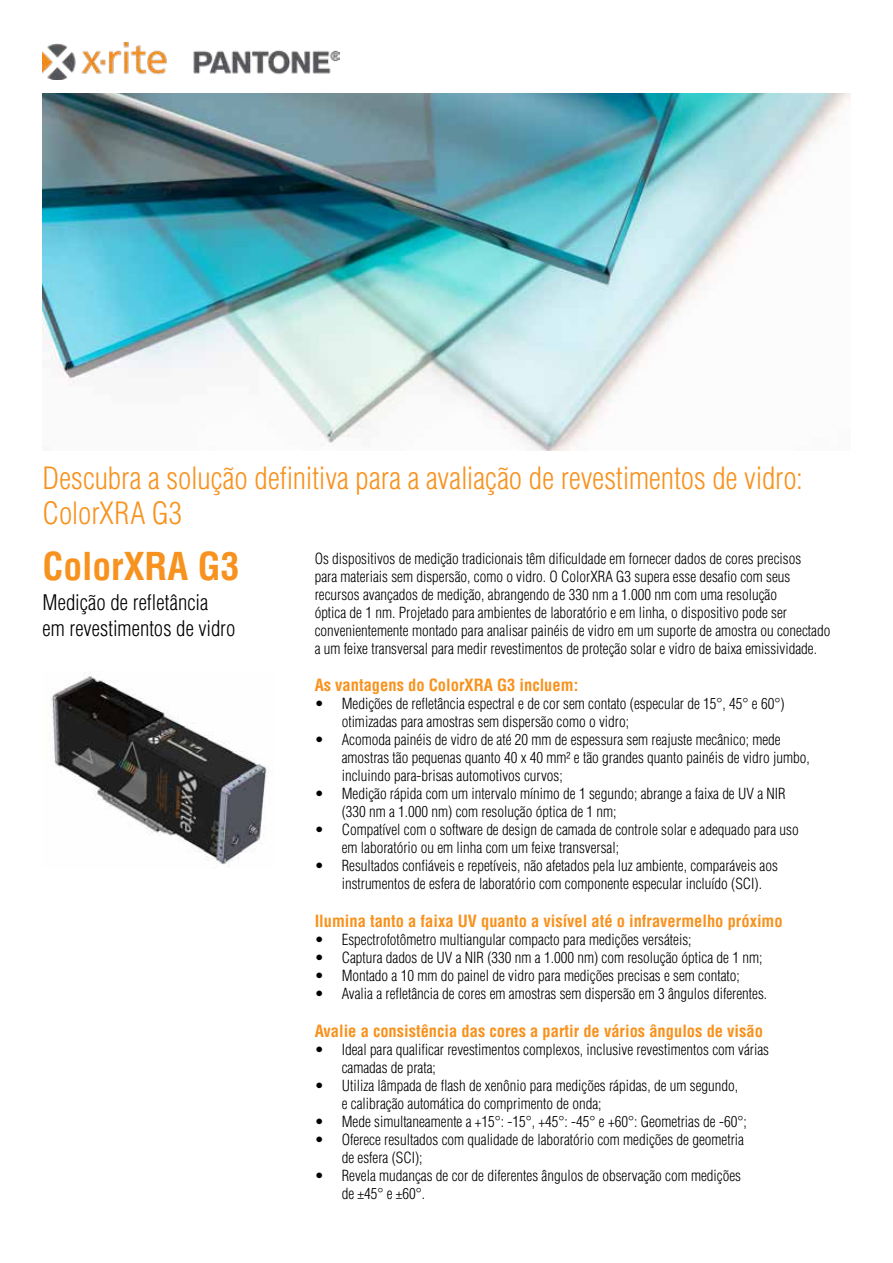
<style>
.page{position:relative;width:893px;height:1263px;background:#fff}
.page>*{position:absolute;margin:0;border:0;box-sizing:border-box;transform-origin:0 0}
.t1{font:700 condensed 37.5px "Helvetica LT Std";color:#f7921e}
.t2{font:300 condensed 30px/34.5px "Helvetica LT Std";color:#f7921e}
.t3{font:300 condensed 21px/25.2px "Helvetica LT Std";letter-spacing:.005em;color:#000}
.t4{font:700 condensed 16.5px "Helvetica LT Std";color:#f7921e}
.t5{font:300 condensed 15px/18px "Helvetica LT Std";color:#000}
</style>
<div class="page">
<img style="left:43px;top:43px;width:296px;height:36px">
<img style="left:51px;top:672px;width:216px;height:195px">
<img style="left:43px;top:94px;width:807px;height:357px">
<h2 class="t2" style="left:43px;top:461px;width:762px">Descubra a solução definitiva para a avaliação de revestimentos de vidro:<br>ColorXRA G3</h2>
<h1 class="t1" style="left:43px;top:543px;width:198px">ColorXRA G3</h1>
<h3 class="t3" style="left:43px;top:590px;width:194px">Medição de refletância em revestimentos de vidro</h3>
<p class="t5" style="left:315px;top:549px;width:517px">Os dispositivos de medição tradicionais têm dificuldade em fornecer dados de cores precisos<br>para materiais sem dispersão, como o vidro. O ColorXRA G3 supera esse desafio com seus recursos avançados de medição, abrangendo de 330 nm a 1.000 nm com uma resolução<br>óptica de 1 nm. Projetado para ambientes de laboratório e em linha, o dispositivo pode ser convenientemente montado para analisar painéis de vidro em um suporte de amostra ou conectado a um feixe transversal para medir revestimentos de proteção solar e vidro de baixa emissividade.</p>
<p class="t4" style="left:315px;top:675px;width:265px">As vantagens do ColorXRA G3 incluem:</p>
<p class="t5" style="left:342px;top:695px;width:444px;text-indent:-27px">• Medições de refletância espectral e de cor sem contato (especular de 15°, 45° e 60°) otimizadas para amostras sem dispersão como o vidro;</p>
<p class="t5" style="left:342px;top:731px;width:469px;text-indent:-27px">• Acomoda painéis de vidro de até 20 mm de espessura sem reajuste mecânico; mede amostras tão pequenas quanto 40 x 40 mm² e tão grandes quanto painéis de vidro jumbo, incluindo para-brisas automotivos curvos;</p>
<p class="t5" style="left:342px;top:785px;width:445px;text-indent:-27px">• Medição rápida com um intervalo mínimo de 1 segundo; abrange a faixa de UV a NIR (330 nm a 1.000 nm) com resolução óptica de 1 nm;</p>
<p class="t5" style="left:342px;top:821px;width:459px;text-indent:-27px">• Compatível com o software de design de camada de controle solar e adequado para uso em laboratório ou em linha com um feixe transversal;</p>
<p class="t5" style="left:342px;top:857px;width:438px;text-indent:-27px">• Resultados confiáveis e repetíveis, não afetados pela luz ambiente, comparáveis aos instrumentos de esfera de laboratório com componente especular incluído (SCI).</p>
<p class="t4" style="left:315px;top:911px;width:469px">Ilumina tanto a faixa UV quanto a visível até o infravermelho próximo</p>
<p class="t5" style="left:315px;top:931px;width:378px">• Espectrofotômetro multiangular compacto para medições versáteis;</p>
<p class="t5" style="left:315px;top:949px;width:449px">• Captura dados de UV a NIR (330 nm a 1.000 nm) com resolução óptica de 1 nm;</p>
<p class="t5" style="left:315px;top:967px;width:427px">• Montado a 10 mm do painel de vidro para medições precisas e sem contato;</p>
<p class="t5" style="left:315px;top:985px;width:454px">• Avalia a refletância de cores em amostras sem dispersão em 3 ângulos diferentes.</p>
<p class="t4" style="left:315px;top:1021px;width:450px">Avalie a consistência das cores a partir de vários ângulos de visão</p>
<p class="t5" style="left:342px;top:1040px;width:429px;text-indent:-27px">• Ideal para qualificar revestimentos complexos, inclusive revestimentos com várias camadas de prata;</p>
<p class="t5" style="left:342px;top:1076px;width:398px;text-indent:-27px">• Utiliza lâmpada de flash de xenônio para medições rápidas, de um segundo, e calibração automática do comprimento de onda;</p>
<p class="t5" style="left:315px;top:1112px;width:433px">• Mede simultaneamente a +15°: -15°, +45°: -45° e +60°: Geometrias de -60°;</p>
<p class="t5" style="left:342px;top:1130px;width:404px;text-indent:-27px">• Oferece resultados com qualidade de laboratório com medições de geometria de esfera (SCI);</p>
<p class="t5" style="left:342px;top:1166px;width:401px;text-indent:-27px">• Revela mudanças de cor de diferentes ângulos de observação com medições de ±45° e ±60°.</p>
</div>
